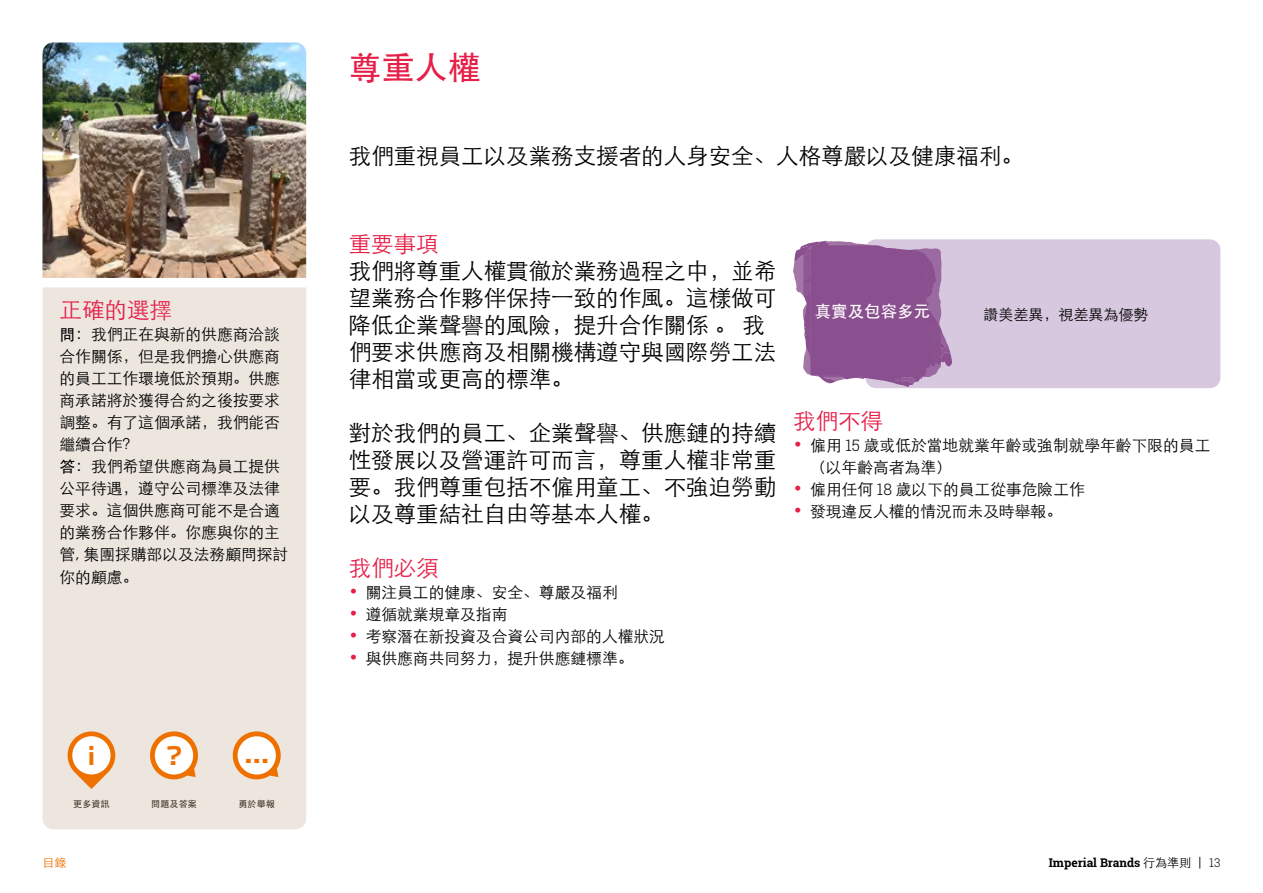
<style>
.page{position:relative;width:1263px;height:893px;background:#fff}
.page>*{position:absolute;margin:0;border:0;box-sizing:border-box;transform-origin:0 0}
.t1{font:500 33px "ST Heiti SC";color:#e61f48}
.t2{font:700 27px "Stainless";color:#ee7100}
.t3{font:700 25.5px "Stainless";color:#ee7100}
.t4{font:300 22.5px/27px "ST Heiti SC";color:#000}
.t5{font:300 22.5px "ST Heiti SC";color:#e61f48}
.t6{font:500 16.5px "ST Heiti SC";color:#fff}
.t7{font:300 15.75px/22px "ST Heiti SC";color:#000}
.t8{font:300 15px "ST Heiti SC";color:#000}
.t9{font:700 12px "Roboto Slab";color:#000}
.t10{font:300 12px "ST Heiti SC";color:#ee7100}
.t11{font:500 9px "ST Heiti SC";letter-spacing:.02em;color:#433528}
.s1{font-weight:500}
.s2{font-weight:500;color:#e61f48}
.s3{font-family:"Roboto Slab"}
.s4{font-family:"ST Heiti SC";font-weight:300}
.s5{font-weight:300}
</style>
<div class="page">
<div style="left:43px;top:287px;width:263px;height:542px;background:#ece6df"></div>
<img style="left:43px;top:43px;width:263px;height:235px">
<div style="left:865px;top:239px;width:355px;height:149px;background:#d7c8df;border-radius:11px"></div>
<svg style="left:793px;top:241px;width:159px;height:146px"></svg>
<svg style="left:148px;top:729px;width:52px;height:53px;background:#edb582"></svg>
<div style="left:155px;top:736px;width:38px;height:38px;background:#fff;border-radius:50%"></div>
<svg style="left:68px;top:731px;width:47px;height:58px;background:#edaf77"></svg>
<div style="left:72px;top:736px;width:39px;height:38px;background:#fff;border-radius:50%"></div>
<svg style="left:230px;top:729px;width:53px;height:53px;background:#edb785"></svg>
<div style="left:238px;top:736px;width:38px;height:38px;background:#fff;border-radius:50%"></div>
<h1 class="t1" style="left:349px;top:49px;width:133px">尊重人權</h1>
<h3 class="t5" style="left:60px;top:290px;width:114px">正確的選擇</h3>
<p class="t7" style="left:60px;top:321px;width:230px"><span class="s1">問：</span>我們正在與新的供應商洽談合作關係，但是我們擔心供應商的員工工作環境低於預期。供應商承諾將於獲得合約之後按要求調整。有了這個承諾，我們能否繼續合作？<br><span class="s1">答：</span>我們希望供應商為員工提供公平待遇，遵守公司標準及法律要求。這個供應商可能不是合適的業務合作夥伴。你應與你的主管, 集團採購部以及法務顧問探討你的顧慮。</p>
<h2 class="t2" style="left:88px;top:738px;width:9px">i</h2>
<p class="t11" style="left:73px;top:799px;width:38px">更多資訊</p>
<h3 class="t3" style="left:166px;top:740px;width:17px">?</h3>
<p class="t11" style="left:151px;top:799px;width:47px">問題及答案</p>
<h3 class="t3" style="left:244px;top:738px;width:26px">…</h3>
<p class="t11" style="left:238px;top:799px;width:38px">勇於舉報</p>
<h3 class="t4" style="left:349px;top:139px;width:676px">我們重視員工以及業務支援者的人身安全、人格尊嚴以及健康福利。</h3>
<h3 class="t5" style="left:349px;top:224px;width:91px">重要事項</h3>
<h3 class="t4" style="left:349px;top:255px;width:429px">我們將尊重人權貫徹於業務過程之中，並希望業務合作夥伴保持一致的作風。這樣做可降低企業聲譽的風險，提升合作關係。我們要求供應商及相關機構遵守與國際勞工法律相當或更高的標準。</h3>
<h3 class="t4" style="left:349px;top:417px;width:429px;text-align:justify">對於我們的員工、企業聲譽、供應鏈的持續性發展以及營運許可而言，尊重人權非常重要。我們尊重包括不僱用童工、不強迫勞動以及尊重結社自由等基本人權。</h3>
<h3 class="t5" style="left:349px;top:548px;width:91px">我們必須</h3>
<p class="t7" style="left:349px;top:579px;width:271px"><span class="s2">•</span> 關注員工的健康、安全、尊嚴及福利</p>
<p class="t7" style="left:349px;top:601px;width:160px"><span class="s2">•</span> 遵循就業規章及指南</p>
<p class="t7" style="left:349px;top:624px;width:318px"><span class="s2">•</span> 考察潛在新投資及合資公司內部的人權狀況</p>
<p class="t7" style="left:349px;top:646px;width:286px"><span class="s2">•</span> 與供應商共同努力，提升供應鏈標準。</p>
<p class="t6" style="left:815px;top:302px;width:117px">真實及包容多元</p>
<p class="t8" style="left:983px;top:301px;width:166px">讚美差異，視差異為優勢</p>
<h3 class="t5" style="left:793px;top:401px;width:91px">我們不得</h3>
<p class="t7" style="left:810px;top:432px;width:402px;text-indent:-17px"><span class="s2">•</span> 僱用 <span class="s3">15</span> 歲或低於當地就業年齡或強制就學年齡下限的員工（以年齡高者為準）</p>
<p class="t7" style="left:793px;top:476px;width:293px"><span class="s2">•</span> 僱用任何 <span class="s3">18</span> 歲以下的員工從事危險工作</p>
<p class="t7" style="left:793px;top:498px;width:271px"><span class="s2">•</span> 發現違反人權的情況而未及時舉報。</p>
<p class="t10" style="left:43px;top:853px;width:25px">目錄</p>
<p class="t9" style="left:1049px;top:855px;width:173px">Imperial Brands <span class="s4">行為準則 |</span> <span class="s5">13</span></p>
</div>
